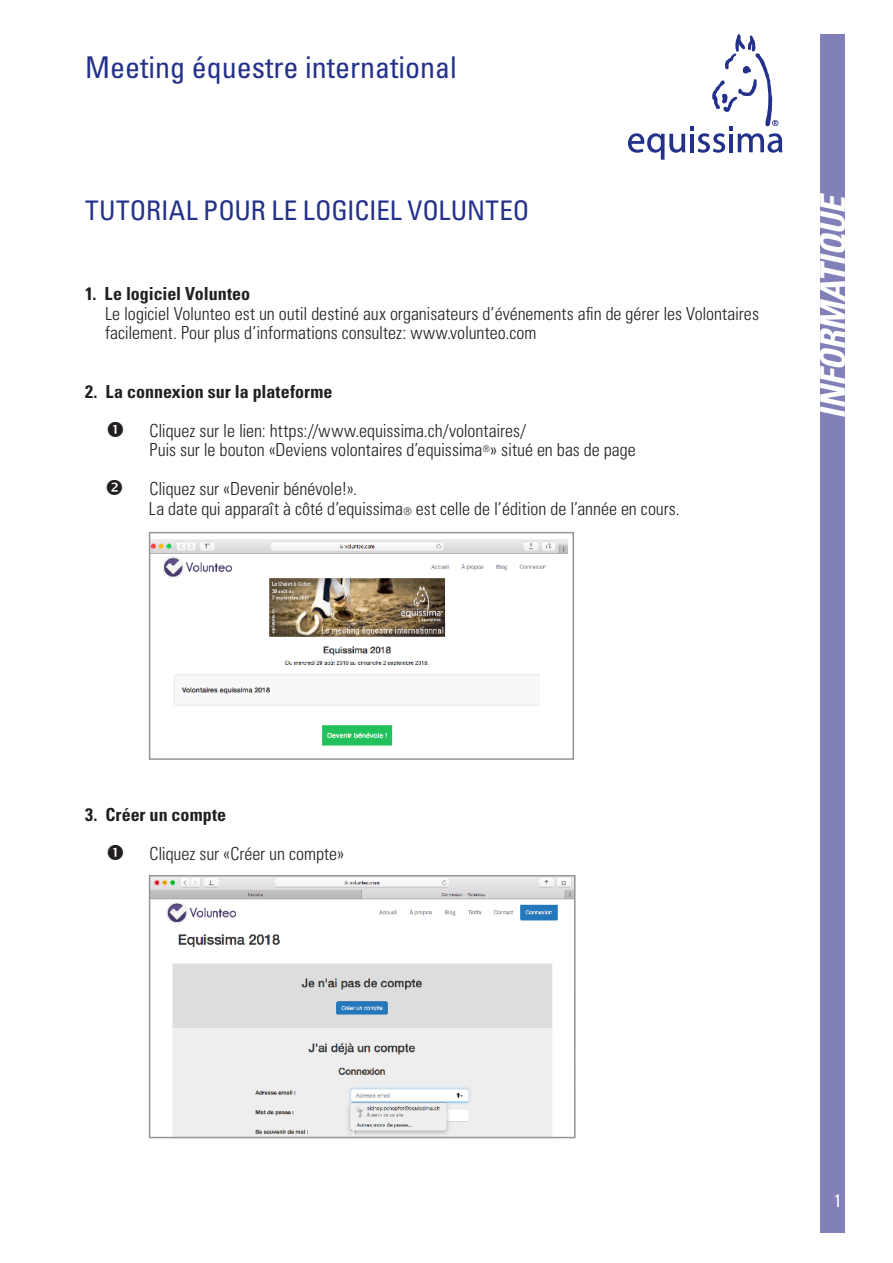
<style>
.page{position:relative;width:893px;height:1263px;background:#fff}
.page>*{position:absolute;margin:0;border:0;box-sizing:border-box;transform-origin:0 0}
.t1{font:italic 700 condensed 34.5px "Univers LT";color:#fff}
.t2{font:condensed 30px "Univers LT";color:#24318b}
.t3{font:condensed 27px "Univers LT";color:#24318b}
.t4{font:300 condensed 18px/19.5px "Univers LT";letter-spacing:-.005em;color:#231f20}
.t5{font:700 condensed 18px "Univers LT";color:#231f20}
.t6{font:condensed 18px "Univers LT";color:#fff}
.s1{font-size:10.5px}
</style>
<div class="page">
<div style="left:820px;top:34px;width:25px;height:1199px;background:#8280b9"></div>
<svg style="left:628px;top:34px;width:154px;height:126px"></svg>
<img style="left:152px;top:540px;width:416px;height:206px">
<div style="left:149px;top:532px;width:425px;height:228px;border:2px solid #939598"></div>
<img style="left:152px;top:878px;width:421px;height:257px">
<div style="left:149px;top:875px;width:427px;height:263px;border:2px solid #939598"></div>
<p class="t2" style="left:85px;top:48px;width:373px">Meeting équestre international</p>
<p class="t3" style="left:85px;top:193px;width:446px">TUTORIAL POUR LE LOGICIEL VOLUNTEO</p>
<p class="t5" style="left:85px;top:283px;width:167px">1. Le logiciel Volunteo</p>
<p class="t4" style="left:105px;top:304px;width:655px">Le logiciel Volunteo est un outil destiné aux organisateurs d’événements afin de gérer les Volontaires facilement. Pour plus d’informations consultez: www.volunteo.com</p>
<p class="t5" style="left:85px;top:380px;width:249px">2. La connexion sur la plateforme</p>
<p class="t4" style="left:150px;top:421px;width:488px">Cliquez sur le lien: https://www.equissima.ch/volontaires/<br>Puis sur le bouton «Deviens volontaires d’equissima<sup>®</sup>» situé en bas de page</p>
<p class="t4" style="left:149px;top:479px;width:532px">Cliquez sur «Devenir bénévole!».<br>La date qui apparaît à côté d’equissima<span class="s1">®</span> est celle de l’édition de l’année en cours.</p>
<p class="t1" style="left:812px;top:419px;width:227px;rotate:-90deg">INFORMATIQUE</p>
<p class="t5" style="left:85px;top:803px;width:143px">3. Créer un compte</p>
<p class="t4" style="left:150px;top:843px;width:196px">Cliquez sur «Créer un compte»</p>
<p class="t6" style="left:834px;top:1189px;width:9px">1</p>
</div>
